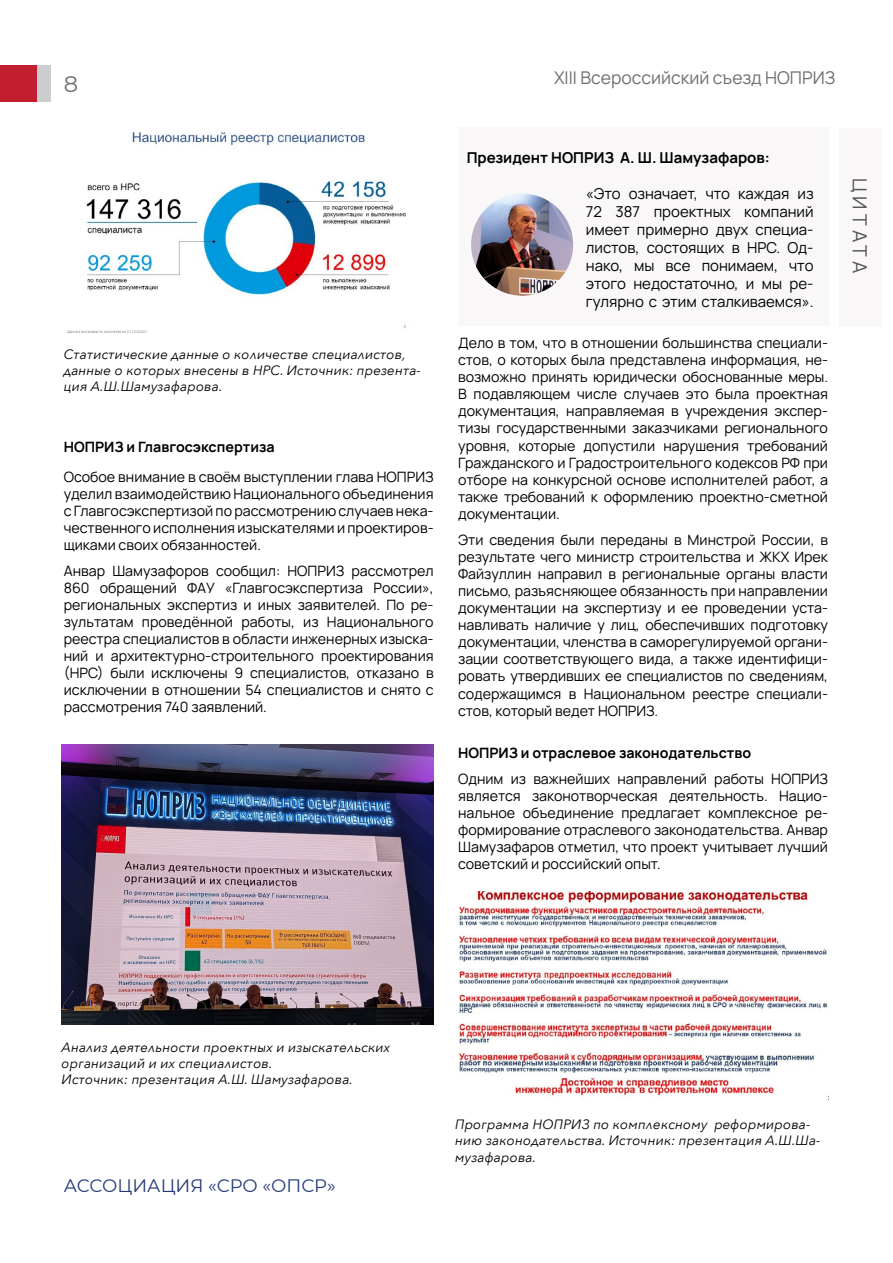
<style>
.page{position:relative;width:893px;height:1263px;background:#fff}
.page>*{position:absolute;margin:0;border:0;box-sizing:border-box;transform-origin:0 0}
.t1{font:22.5px "Montserrat";color:#706f6f}
.t2{font:19.5px "Manrope";letter-spacing:.21em;color:#575756}
.t3{font:18px "Montserrat";color:#233977}
.t4{font:17.55px "Manrope";color:#706f6f}
.t5{font:15px/18px "Manrope";color:#000;text-align:justify}
.t6{font:700 15px "Manrope";color:#000}
.t7{font:14.25px/17.1px "Manrope";color:#000;text-align:justify}
.t8{font:700 14.25px "Manrope";color:#000}
.t9{font:italic 13.5px/16.2px "Avenir Next";color:#000}
</style>
<div class="page">
<div style="left:6px;top:65px;width:45px;height:36px;background:#cbcdce"></div>
<div style="left:0;top:65px;width:37px;height:36px;background:#c11f2f"></div>
<div style="left:839px;top:129px;width:43px;height:198px;background:#f9f7f7"></div>
<div style="left:458px;top:128px;width:371px;height:198px;background:#f9f7f7"></div>
<img style="left:67px;top:131px;width:339px;height:203px">
<img style="left:471px;top:194px;width:102px;height:102px;border-radius:51px">
<img style="left:62px;top:744px;width:372px;height:280px">
<img style="left:459px;top:891px;width:370px;height:208px">
<h1 class="t1" style="left:64px;top:69px;width:16px">8</h1>
<p class="t9" style="left:64px;top:345px;width:359px">Статистические данные о количестве специалистов, данные о которых внесены в НРС. Источник: презента&shy;ция А.Ш.Шамузафарова.</p>
<p class="t8" style="left:64px;top:437px;width:212px">НОПРИЗ и Главгосэкспертиза</p>
<p class="t7" style="left:64px;top:467px;width:371px">Особое внимание в своём выступлении глава НОПРИЗ уделил взаимодействию Национального объединения с Главгосэкспертизой по рассмотрению случаев нека&shy;чественного исполнения изыскателями и проектиров&shy;щиками своих обязанностей.</p>
<p class="t7" style="left:64px;top:561px;width:371px">Анвар Шамузафоров сообщил: НОПРИЗ рассмотрел 860 обращений ФАУ «Главгосэкспертиза России», региональных экспертиз и иных заявителей. По ре&shy;зультатам проведённой работы, из Национального реестра специалистов в области инженерных изыска&shy;ний и архитектурно-строительного проектирования (НРС) были исключены 9 специалистов, отказано в исключении в отношении 54 специалистов и снято с рассмотрения 740 заявлений.</p>
<p class="t4" style="left:554px;top:65px;width:283px">XIII Всероссийский съезд НОПРИЗ</p>
<p class="t6" style="left:467px;top:147px;width:305px">Президент НОПРИЗ А. Ш. Шамузафаров:</p>
<p class="t5" style="left:586px;top:184px;width:229px">«Это означает, что каждая из 72 387 проектных компаний имеет примерно двух специа&shy;листов, состоящих в НРС. Од&shy;нако, мы все понимаем, что этого недостаточно, и мы ре&shy;гулярно с этим сталкиваемся».</p>
<h2 class="t2" style="left:874px;top:178px;width:97px;rotate:90deg">ЦИТАТА</h2>
<p class="t7" style="left:458px;top:334px;width:371px">Дело в том, что в отношении большинства специали&shy;стов, о которых была представлена информация, не&shy;возможно принять юридически обоснованные меры.<br>В подавляющем числе случаев это была проектная документация, направляемая в учреждения экспер&shy;тизы государственными заказчиками регионального уровня, которые допустили нарушения требований Гражданского и Градостроительного кодексов РФ при отборе на конкурсной основе исполнителей работ, а также требований к оформлению проектно-сметной документации.</p>
<p class="t7" style="left:458px;top:530px;width:371px">Эти сведения были переданы в Минстрой России, в результате чего министр строительства и ЖКХ Ирек Файзуллин направил в региональные органы власти письмо, разъясняющее обязанность при направлении документации на экспертизу и ее проведении уста&shy;навливать наличие у лиц, обеспечивших подготовку документации, членства в саморегулируемой органи&shy;зации соответствующего вида, а также идентифици&shy;ровать утвердивших ее специалистов по сведениям, содержащимся в Национальном реестре специали&shy;стов, который ведет НОПРИЗ.</p>
<p class="t8" style="left:458px;top:743px;width:295px">НОПРИЗ и отраслевое законодательство</p>
<p class="t7" style="left:458px;top:770px;width:371px">Одним из важнейших направлений работы НОПРИЗ является законотворческая деятельность. Нацио&shy;нальное объединение предлагает комплексное ре&shy;формирование отраслевого законодательства. Анвар Шамузафаров отметил, что проект учитывает лучший советский и российский опыт.</p>
<p class="t9" style="left:62px;top:1038px;width:330px">Анализ деятельности проектных и изыскательских организаций и их специалистов.<br>Источник: презентация А.Ш. Шамузафарова.</p>
<p class="t3" style="left:64px;top:1173px;width:273px">АССОЦИАЦИЯ «СРО «ОПСР»</p>
<p class="t9" style="left:455px;top:1116px;width:367px">Программа НОПРИЗ по комплексному реформирова&shy;нию законодательства. Источник: презентация А.Ш.Ша&shy;музафарова.</p>
</div>
